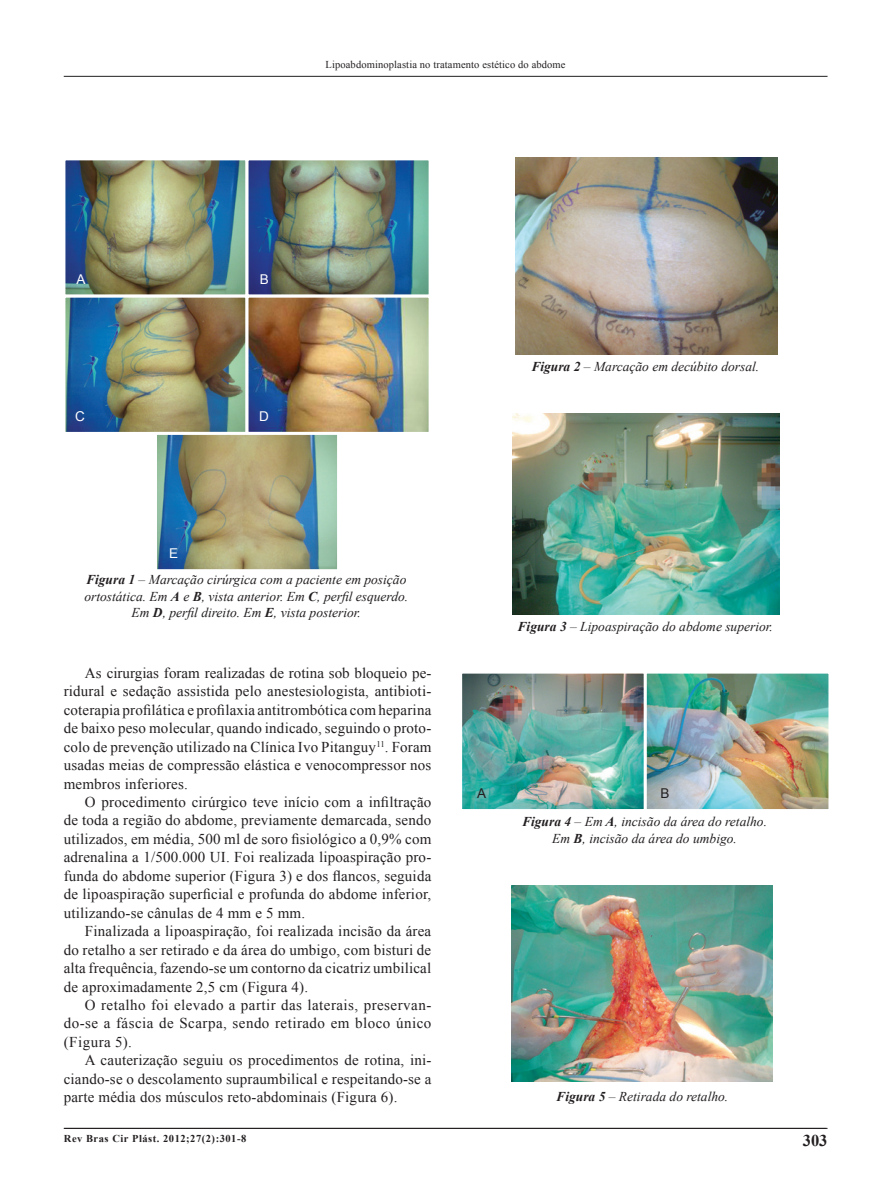
<style>
.page{position:relative;width:893px;height:1191px;background:#fff}
.page>*{position:absolute;margin:0;border:0;box-sizing:border-box;transform-origin:0 0}
.t1{font:700 16.5px "Times New Roman";color:#231f20}
.t2{font:15px/18.5px "Times New Roman";letter-spacing:.01em;color:#231f20}
.t3{font:15px/18.5px "Times New Roman";letter-spacing:.03em;color:#231f20}
.t4{font:italic 13.5px/16.5px "Times New Roman";color:#231f20;text-align:center}
.t5{font:13.5px "Arial";color:#fff}
.t6{font:13.5px "Arial";color:#231f20}
.t7{font:10.5px "Times New Roman";letter-spacing:.01em;color:#231f20}
.t8{font:700 10.5px "Times New Roman";letter-spacing:.05em;color:#231f20}
.s1{font-weight:700}
</style>
<div class="page">
<hr style="left:64px;top:1128px;width:763px;height:1px;background:#231f20">
<hr style="left:64px;top:76px;width:763px;height:1px;background:#231f20">
<img style="left:515px;top:157px;width:263px;height:197px">
<img style="left:512px;top:414px;width:268px;height:200px">
<img style="left:463px;top:674px;width:364px;height:134px">
<div style="left:459px;top:670px;width:188px;height:142px;border:3px solid #fff"></div>
<div style="left:644px;top:670px;width:187px;height:142px;border:3px solid #fff"></div>
<img style="left:512px;top:885px;width:261px;height:196px">
<img style="left:66px;top:161px;width:362px;height:270px">
<div style="left:62px;top:157px;width:187px;height:141px;border:3px solid #fff"></div>
<div style="left:246px;top:157px;width:186px;height:141px;border:3px solid #fff"></div>
<div style="left:62px;top:295px;width:187px;height:140px;border:3px solid #fff"></div>
<div style="left:246px;top:295px;width:186px;height:140px;border:3px solid #fff"></div>
<img style="left:158px;top:436px;width:178px;height:132px">
<div style="left:154px;top:432px;width:186px;height:140px;border:3px solid #fff"></div>
<p class="t5" style="left:77px;top:270px;width:11px">A</p>
<p class="t5" style="left:75px;top:408px;width:11px">C</p>
<p class="t7" style="left:325px;top:57px;width:242px">Lipoabdominoplastia no tratamento estético do abdome</p>
<p class="t5" style="left:260px;top:270px;width:11px">B</p>
<p class="t5" style="left:259px;top:408px;width:11px">D</p>
<p class="t4" style="left:531px;top:358px;width:229px"><span class="s1">Figura 2</span> – Marcação em decúbito dorsal.</p>
<p class="t5" style="left:169px;top:544px;width:11px">E</p>
<p class="t4" style="left:84px;top:571px;width:325px"><span class="s1">Figura 1</span> – Marcação cirúrgica com a paciente em posição ortostática. Em <span class="s1">A</span> e <span class="s1">B</span>, vista anterior. Em <span class="s1">C</span>, perfil esquerdo.<br>Em <span class="s1">D</span>, perfil direito. Em <span class="s1">E</span>, vista posterior.</p>
<p class="t2" style="left:64px;top:663px;width:369px;text-indent:21px">As cirurgias foram realizadas de rotina sob bloqueio pe--------- ridural e sedação assistida pelo anestesiologista, antibioti&shy;coterapia profilática e profilaxia antitrombótica com heparina de baixo peso molecular, quando indicado, seguindo o proto&shy;colo de prevenção utilizado na Clínica Ivo Pitanguy<sup>11</sup>. Foram usadas meias de compressão elástica e venocompressor nos membros inferiores.</p>
<p class="t2" style="left:64px;top:792px;width:369px;text-align:justify;text-indent:21px">O procedimento cirúrgico teve início com a infiltração de toda a região do abdome, previamente demarcada, sendo utilizados, em média, 500 ml de soro fisiológico a 0,9% com adrenalina a 1/500.000 UI. Foi realizada lipoaspiração pro&shy;funda do abdome superior (Figura 3) e dos flancos, seguida de lipoaspiração superficial e profunda do abdome inferior, utilizando-se cânulas de 4 mm e 5 mm.</p>
<p class="t2" style="left:64px;top:921px;width:369px;text-align:justify;text-indent:21px">Finalizada a lipoaspiração, foi realizada incisão da área do retalho a ser retirado e da área do umbigo, com bisturi de alta frequência, fazendo-se um contorno da cicatriz umbilical de aproximadamente 2,5 cm (Figura 4).</p>
<p class="t3" style="left:64px;top:995px;width:369px;text-indent:21px">O retalho foi elevado a partir das laterais, preservan--- do-se a fáscia de Scarpa, sendo retirado em bloco único (Figura 5).</p>
<p class="t2" style="left:64px;top:1051px;width:369px;text-indent:21px">A cauterização seguiu os procedimentos de rotina, ini--- ciando-se o descolamento supraumbilical e respeitando-se a parte média dos músculos reto-abdominais (Figura 6).</p>
<p class="t4" style="left:518px;top:618px;width:257px"><span class="s1">Figura 3</span> – Lipoaspiração do abdome superior.</p>
<p class="t6" style="left:477px;top:784px;width:11px">A</p>
<p class="t6" style="left:660px;top:784px;width:11px">B</p>
<p class="t4" style="left:522px;top:813px;width:246px"><span class="s1">Figura 4</span> – Em <span class="s1">A</span>, incisão da área do retalho.<br>Em <span class="s1">B</span>, incisão da área do umbigo.</p>
<p class="t4" style="left:556px;top:1087px;width:174px"><span class="s1">Figura 5</span> – Retirada do retalho.</p>
<p class="t8" style="left:64px;top:1131px;width:184px">Rev Bras Cir Plást. 2012;27(2):301-8</p>
<p class="t1" style="left:803px;top:1129px;width:26px">303</p>
</div>
